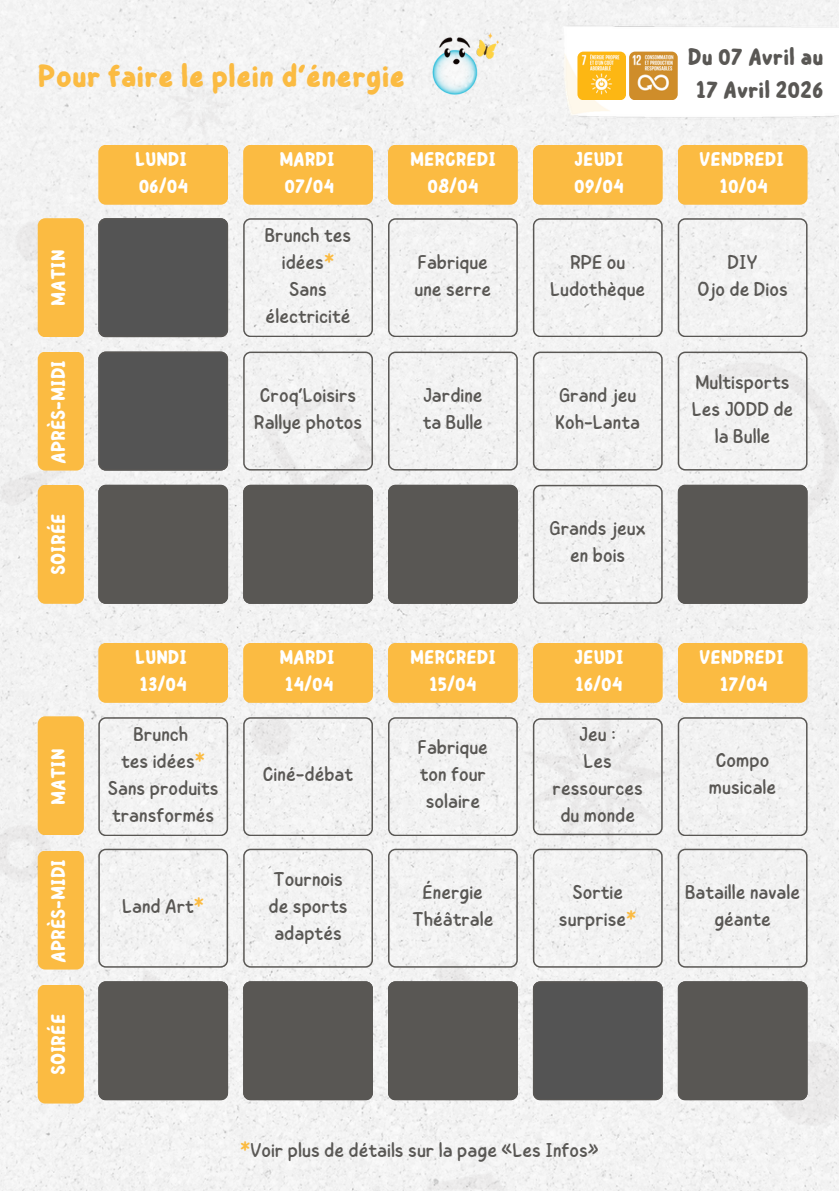
<style>
.page{position:relative;width:839px;height:1191px;background:#fff}
.page>*{position:absolute;margin:0;border:0;box-sizing:border-box;transform-origin:0 0}
.t1{font:700 32px "Childos Arabic";color:#fbbb42}
.t2{font:700 24px/33px "Childos Arabic";color:#595754;text-align:center}
.t3{font:20px/27px "Childos Arabic";color:#595754;text-align:center}
.t4{font:700 20px/27px "Childos Arabic";color:#fff}
.s1{color:#fbbb42}
</style>
<div class="page">
<img style="left:0;top:0;width:838px;height:1190px">
<div style="left:98px;top:218px;width:130px;height:119px;background:#545454"></div>
<svg style="left:98px;top:717px;width:130px;height:119px"></svg>
<div style="left:98px;top:352px;width:130px;height:118px;background:#545454"></div>
<svg style="left:98px;top:849px;width:130px;height:118px"></svg>
<div style="left:98px;top:485px;width:130px;height:118px;background:#595754"></div>
<div style="left:98px;top:981px;width:130px;height:119px;background:#595754"></div>
<svg style="left:388px;top:218px;width:130px;height:119px"></svg>
<svg style="left:388px;top:352px;width:130px;height:118px"></svg>
<svg style="left:388px;top:717px;width:130px;height:119px"></svg>
<svg style="left:533px;top:849px;width:129px;height:118px"></svg>
<div style="left:388px;top:485px;width:130px;height:118px;background:#595754"></div>
<div style="left:388px;top:981px;width:130px;height:119px;background:#595754"></div>
<svg style="left:243px;top:218px;width:130px;height:119px"></svg>
<svg style="left:243px;top:717px;width:130px;height:119px"></svg>
<svg style="left:243px;top:849px;width:130px;height:118px"></svg>
<svg style="left:243px;top:352px;width:130px;height:118px"></svg>
<div style="left:243px;top:485px;width:130px;height:118px;background:#595754"></div>
<div style="left:243px;top:981px;width:130px;height:119px;background:#595754"></div>
<svg style="left:533px;top:218px;width:129px;height:119px"></svg>
<svg style="left:533px;top:718px;width:129px;height:117px"></svg>
<svg style="left:533px;top:352px;width:129px;height:118px"></svg>
<svg style="left:533px;top:485px;width:129px;height:118px"></svg>
<div style="left:533px;top:981px;width:129px;height:119px;background:#545454"></div>
<div style="left:677px;top:485px;width:130px;height:118px;background:#595754"></div>
<div style="left:677px;top:981px;width:130px;height:119px;background:#595754"></div>
<img style="left:562px;top:23px;width:276px;height:99px">
<div style="left:98px;top:145px;width:130px;height:60px;background:#fbbb42"></div>
<div style="left:98px;top:643px;width:130px;height:60px;background:#fbbb42"></div>
<div style="left:38px;top:218px;width:46px;height:119px;background:#fbbb42"></div>
<div style="left:38px;top:716px;width:46px;height:119px;background:#fbbb42"></div>
<div style="left:38px;top:485px;width:46px;height:119px;background:#fbbb42"></div>
<div style="left:38px;top:985px;width:46px;height:119px;background:#fbbb42"></div>
<div style="left:38px;top:352px;width:46px;height:119px;background:#fbbb42"></div>
<div style="left:38px;top:851px;width:46px;height:119px;background:#fbbb42"></div>
<div style="left:388px;top:145px;width:129px;height:60px;background:#fbbb42"></div>
<div style="left:388px;top:643px;width:129px;height:60px;background:#fbbb42"></div>
<div style="left:243px;top:145px;width:130px;height:60px;background:#fbbb42"></div>
<div style="left:243px;top:643px;width:130px;height:60px;background:#fbbb42"></div>
<div style="left:533px;top:145px;width:129px;height:60px;background:#fbbb42"></div>
<div style="left:533px;top:643px;width:129px;height:60px;background:#fbbb42"></div>
<div style="left:677px;top:145px;width:130px;height:60px;background:#fbbb42"></div>
<div style="left:677px;top:643px;width:130px;height:60px;background:#fbbb42"></div>
<svg style="left:677px;top:717px;width:130px;height:119px"></svg>
<svg style="left:388px;top:849px;width:130px;height:118px"></svg>
<svg style="left:677px;top:849px;width:130px;height:118px"></svg>
<svg style="left:677px;top:218px;width:130px;height:119px"></svg>
<svg style="left:677px;top:352px;width:130px;height:118px"></svg>
<img style="left:419px;top:24px;width:90px;height:87px">
<img style="left:577px;top:52px;width:48px;height:48px;border-radius:6px">
<img style="left:629px;top:52px;width:48px;height:48px;border-radius:6px">
<h1 class="t1" style="left:38px;top:53px;width:368px">Pour faire le plein d’énergie</h1>
<p class="t4" style="left:45px;top:306px;width:58px;rotate:-90deg">MATIN</p>
<p class="t4" style="left:45px;top:464px;width:105px;rotate:-90deg">APRÈS-MIDI</p>
<p class="t4" style="left:45px;top:575px;width:63px;rotate:-90deg">SOIRÉE</p>
<p class="t4" style="left:45px;top:805px;width:58px;rotate:-90deg">MATIN</p>
<p class="t4" style="left:45px;top:963px;width:105px;rotate:-90deg">APRÈS-MIDI</p>
<p class="t4" style="left:45px;top:1075px;width:63px;rotate:-90deg">SOIRÉE</p>
<p class="t4" style="left:135px;top:146px;width:54px">LUNDI<br>06/04</p>
<p class="t4" style="left:279px;top:146px;width:57px">MARDI<br>07/04</p>
<p class="t3" style="left:265px;top:222px;width:88px">Brunch tes idées<span class="s1">*<br></span>Sans électricité</p>
<p class="t3" style="left:254px;top:382px;width:110px">Croq’Loisirs<br>Rallye photos</p>
<p class="t4" style="left:135px;top:644px;width:53px">LUNDI<br>13/04</p>
<p class="t3" style="left:108px;top:721px;width:112px">Brunch<br>tes idées<span class="s1">*<br></span>Sans produits transformés</p>
<p class="t3" style="left:122px;top:893px;width:83px">Land Art<span class="s1">*</span></p>
<p class="t4" style="left:279px;top:644px;width:57px">MARDI<br>14/04</p>
<p class="t3" style="left:263px;top:761px;width:92px">Ciné-débat</p>
<p class="t3" style="left:268px;top:866px;width:80px;text-align:left">Tournois de sports adaptés</p>
<p class="t4" style="left:410px;top:146px;width:87px;text-align:center">MERCREDI<br>08/04</p>
<p class="t3" style="left:414px;top:249px;width:78px;text-align:left">Fabrique une serre</p>
<p class="t3" style="left:423px;top:382px;width:62px;text-align:left">Jardine ta Bulle</p>
<p class="t4" style="left:410px;top:644px;width:87px;text-align:center">MERCREDI<br>15/04</p>
<p class="t3" style="left:418px;top:734px;width:72px">Fabrique ton four solaire</p>
<p class="t3" style="left:412px;top:879px;width:83px">Énergie<br>Théâtrale</p>
<p class="t4" style="left:574px;top:146px;width:51px">JEUDI<br>09/04</p>
<p class="t3" style="left:550px;top:249px;width:96px">RPE ou<br>Ludothèque</p>
<p class="t3" style="left:555px;top:382px;width:86px;text-align:left">Grand jeu<br>Koh-Lanta</p>
<p class="t3" style="left:549px;top:515px;width:98px">Grands jeux en bois</p>
<p class="t4" style="left:574px;top:644px;width:51px">JEUDI<br>16/04</p>
<p class="t3" style="left:552px;top:721px;width:92px">Jeu :<br>Les ressources du monde</p>
<p class="t2" style="left:687px;top:41px;width:137px">Du 07 Avril au<br>17 Avril 2026</p>
<p class="t4" style="left:699px;top:146px;width:86px;text-align:center">VENDREDI<br>10/04</p>
<p class="t3" style="left:697px;top:249px;width:92px">DIY<br>Ojo de Dios</p>
<p class="t3" style="left:692px;top:369px;width:103px">Multisports<br>Les JODD de la Bulle</p>
<p class="t4" style="left:699px;top:644px;width:86px;text-align:center">VENDREDI<br>17/04</p>
<p class="t3" style="left:709px;top:747px;width:69px">Compo musicale</p>
<p class="t3" style="left:559px;top:879px;width:79px">Sortie surprise<span class="s1">*</span></p>
<p class="t3" style="left:685px;top:879px;width:117px">Bataille navale géante</p>
<p class="t3" style="left:240px;top:1137px;width:360px"><span class="s1">*</span>Voir plus de détails sur la page «Les Infos»</p>
</div>
